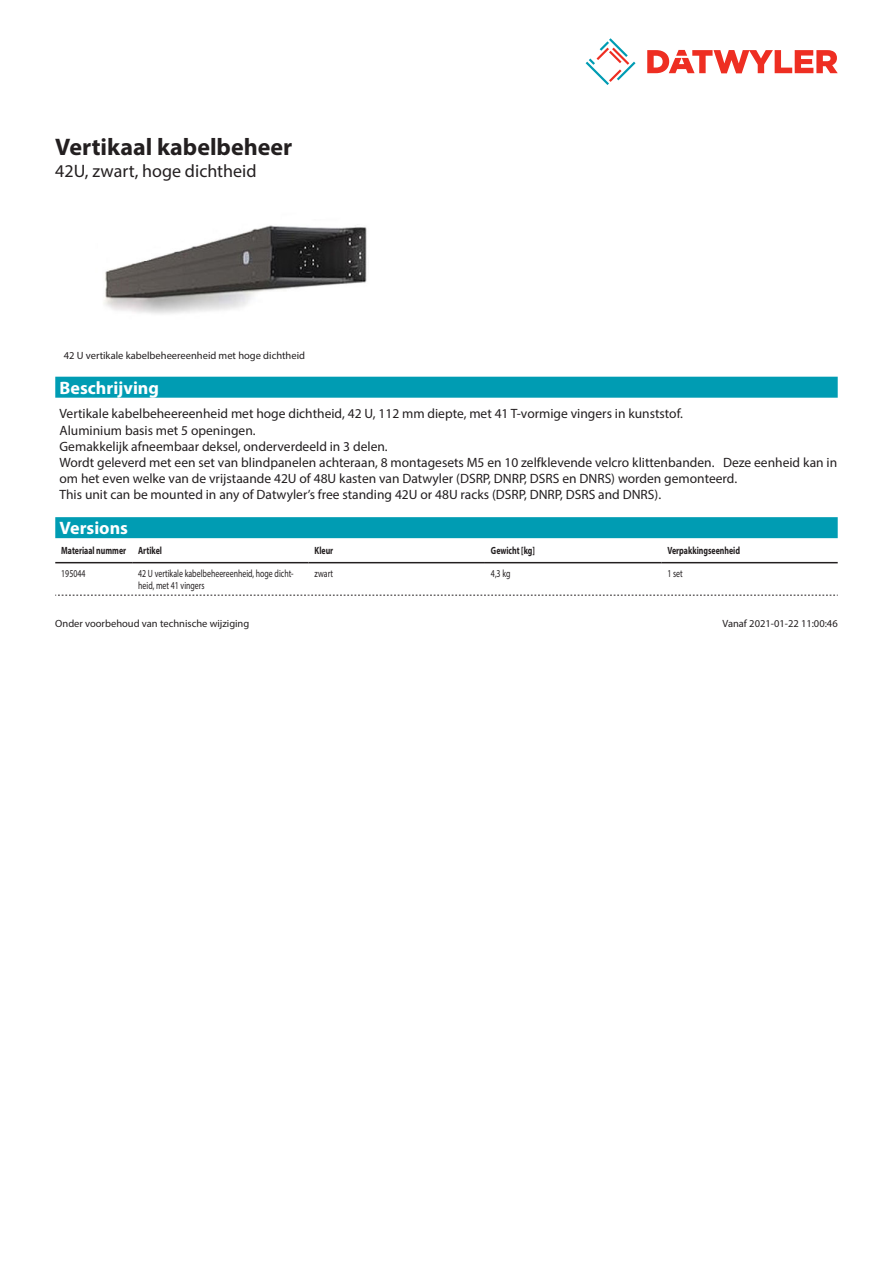
<style>
.page{position:relative;width:893px;height:1263px;background:#fff}
.page>*{position:absolute;margin:0;border:0;box-sizing:border-box;transform-origin:0 0}
.Product_Head{font:700 24px "Myriad Pro";color:#231f20}
.SubHead{font:18px "Myriad Pro";color:#231f20}
.Standard_Head_Proper{font:700 18px "Myriad Pro";color:#fff}
.Standard_text{font:13.5px/16.2px "Myriad Pro";color:#231f20}
.myriadlight{font:10.5px/12.6px "Myriad Pro";color:#231f20;scale:.75 1}
.Footnote{font:10.5px "Myriad Pro";color:#231f20}
.myriadbold{font:700 10.5px "Myriad Pro";color:#231f20;scale:.75 1}
.imagetext{font:10.5px "Myriad Pro";color:#231f20}
</style>
<div class="page">
<svg style="left:586px;top:38px;width:49px;height:47px"></svg>
<svg style="left:647px;top:50px;width:191px;height:23px"></svg>
<img style="left:104px;top:225px;width:263px;height:89px">
<div style="left:55px;top:517px;width:783px;height:21px;background:#009cb3"></div>
<hr style="left:55px;top:562px;width:77px;height:1px;background:#231f20">
<hr style="left:132px;top:562px;width:177px;height:1px;background:#231f20">
<hr style="left:309px;top:562px;width:176px;height:1px;background:#231f20">
<hr style="left:485px;top:562px;width:176px;height:1px;background:#231f20">
<hr style="left:661px;top:562px;width:177px;height:1px;background:#231f20">
<svg style="left:55px;top:595px;width:783px;height:1px"></svg>
<div style="left:55px;top:377px;width:783px;height:21px;background:#009cb3"></div>
<p class="Product_Head" style="left:55px;top:131px;width:238px">Vertikaal kabelbeheer</p>
<p class="SubHead" style="left:55px;top:160px;width:203px">42U, zwart, hoge dichtheid</p>
<p class="imagetext" style="left:64px;top:349px;width:243px">42 U vertikale kabelbeheereenheid met hoge dichtheid</p>
<p class="Standard_Head_Proper" style="left:60px;top:376px;width:101px">Beschrijving</p>
<p class="Standard_text" style="left:60px;top:406px;width:779px">Vertikale kabelbeheereenheid met hoge dichtheid, 42 U, 112 mm diepte, met 41 T-vormige vingers in kunststof.<br>Aluminium basis met 5 openingen.<br>Gemakkelijk afneembaar deksel, onderverdeeld in 3 delen.<br>Wordt geleverd met een set van blindpanelen achteraan, 8 montagesets M5 en 10 zelfklevende velcro klittenbanden. Deze eenheid kan in om het even welke van de vrijstaande 42U of 48U kasten van Datwyler (DSRP, DNRP, DSRS en DNRS) worden gemonteerd.<br>This unit can be mounted in any of Datwyler’s free standing 42U or 48U racks (DSRP, DNRP, DSRS and DNRS).</p>
<p class="Standard_Head_Proper" style="left:60px;top:516px;width:70px">Versions</p>
<p class="myriadbold" style="left:61px;top:544px;width:88px">Materiaal nummer</p>
<p class="myriadbold" style="left:138px;top:544px;width:33px">Artikel</p>
<p class="myriadbold" style="left:315px;top:544px;width:26px">Kleur</p>
<p class="myriadbold" style="left:491px;top:544px;width:60px">Gewicht [kg]</p>
<p class="myriadbold" style="left:667px;top:544px;width:98px">Verpakkingseenheid</p>
<p class="myriadlight" style="left:61px;top:567px;width:34px">195044</p>
<p class="myriadlight" style="left:138px;top:567px;width:209px">42 U vertikale kabelbeheereenheid, hoge dicht&shy;heid, met 41 vingers</p>
<p class="myriadlight" style="left:315px;top:567px;width:26px">zwart</p>
<p class="myriadlight" style="left:491px;top:567px;width:27px">4,3 kg</p>
<p class="myriadlight" style="left:667px;top:567px;width:22px">1 set</p>
<p class="Footnote" style="left:55px;top:617px;width:196px">Onder voorbehoud van technische wijziging</p>
<p class="Footnote" style="left:722px;top:617px;width:117px">Vanaf 2021-01-22 11:00:46</p>
</div>
